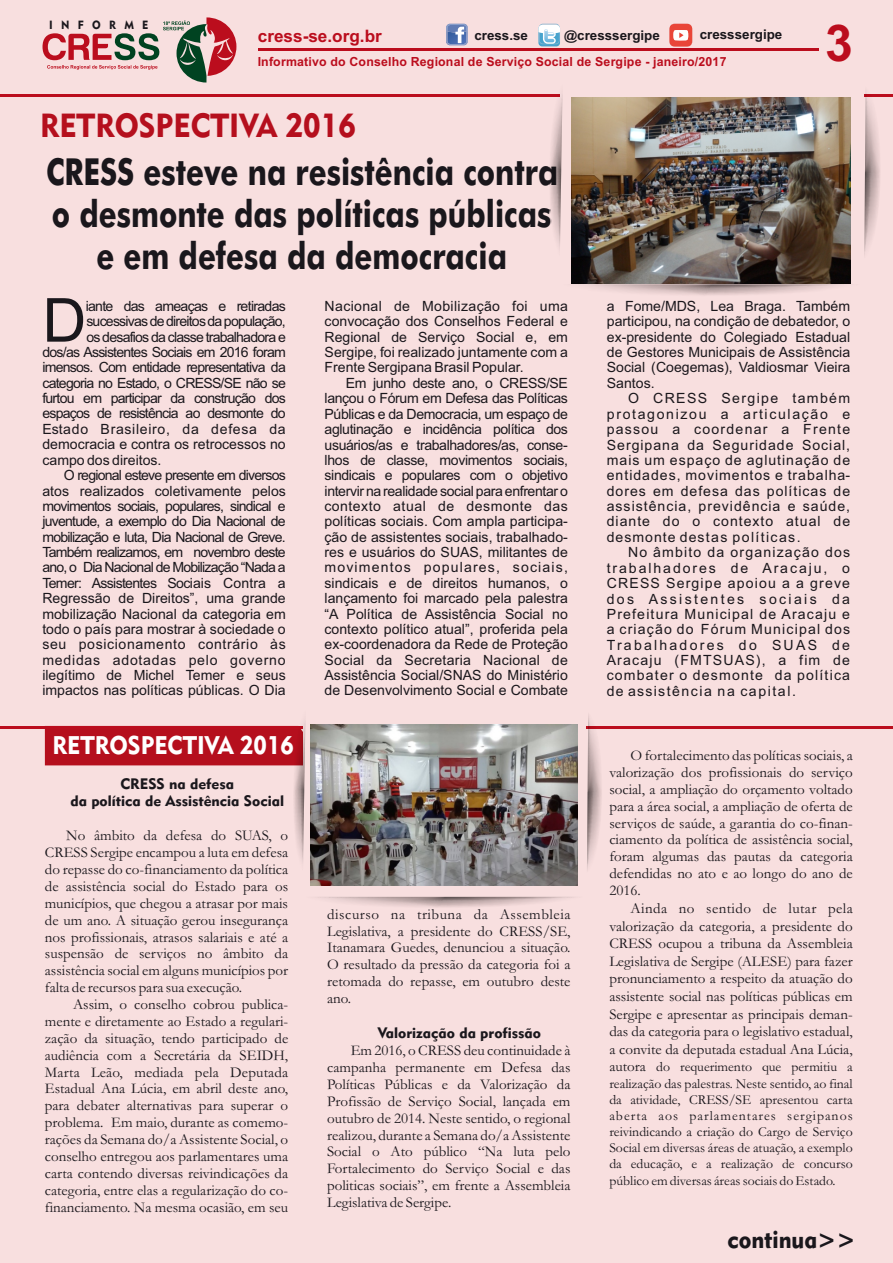
<style>
.page{position:relative;width:893px;height:1263px;background:#f8dfdf}
.page>*{position:absolute;margin:0;border:0;box-sizing:border-box;transform-origin:0 0}
.t1{font:60.75px "Arial";color:#1a171c}
.t2{font:700 50.85px "Arial";color:#bb0d1d}
.t3{font:700 37.2px/41.8px "Futura BT";color:#1a171c;text-align:center;scale:.79 1}
.t4{font:33px "Geometric 415 BT Black A";color:#b50f1d;scale:.92 1}
.t5{font:25.2px "Geometric 415 BT Black A";color:#fff;scale:.92 1}
.t6{font:25.2px "Geometric 415 BT Black A";color:#1a171c;scale:.92 1}
.t7{font:700 17.1px "Arial";color:#bb0d1d}
.t8{font:15px/16.8px "Garamond";color:#1a171c;text-align:justify}
.t9{font:15px/18px "Geometric 415 BT Black A";color:#1a171c;text-align:center}
.t10{font:14.1px/15.3px "Arial";color:#1a171c;text-align:justify}
.t11{font:14.1px "Arial";letter-spacing:-.055em;color:#1a171c}
.t12{font:14.1px "Arial";letter-spacing:-.045em;color:#1a171c}
.t13{font:14.1px "Arial";letter-spacing:.045em;color:#1a171c}
.t14{font:14.1px "Arial";letter-spacing:.05em;color:#1a171c}
.t15{font:14.1px "Arial";letter-spacing:.055em;color:#1a171c}
.t16{font:14.1px "Arial";letter-spacing:-.05em;color:#1a171c}
.t17{font:13.8px/16.2px "Garamond";color:#1a171c;text-align:justify}
.t18{font:700 13.35px "Arial";color:#1a171c}
.t19{font:700 12.6px "Arial";letter-spacing:.015em;color:#bb0d1d}
.t20{font:11.85px "Geometric 415 BT Black A";letter-spacing:.765em;color:#1a171c;scale:.92 1}
.s1{font-size:15px}
</style>
<div class="page">
<svg style="left:43px;top:17px;width:193px;height:66px"></svg>
<svg style="left:446px;top:24px;width:22px;height:21px"></svg>
<svg style="left:538px;top:25px;width:22px;height:21px"></svg>
<svg style="left:538px;top:24px;width:22px;height:20px"></svg>
<svg style="left:669px;top:24px;width:23px;height:23px"></svg>
<hr style="left:259px;top:49px;width:560px;height:2px;background:#bb0d1d">
<div style="left:45px;top:728px;width:248px;height:37px;background:#b50f1d"></div>
<hr style="left:0;top:94px;width:893px;height:2px;background:#bb0d1d">
<hr style="left:0;top:726px;width:893px;height:2px;background:#bb0d1d">
<div style="left:303px;top:712px;width:283px;height:185px;background:#f8dfdf"></div>
<img style="left:293px;top:722px;width:13px;height:140px">
<img style="left:587px;top:715px;width:15px;height:155px">
<img style="left:318px;top:897px;width:256px;height:10px">
<img style="left:310px;top:725px;width:267px;height:160px">
<div style="left:560px;top:87px;width:303px;height:197px;background:#f8dfdf"></div>
<img style="left:549px;top:95px;width:14px;height:153px">
<img style="left:864px;top:92px;width:17px;height:163px">
<img style="left:572px;top:98px;width:279px;height:185px">
<p class="t20" style="left:49px;top:20px;width:109px">INFORME</p>
<p class="t18" style="left:474px;top:30px;width:55px">cress.se</p>
<p class="t18" style="left:564px;top:30px;width:97px">@cresssergipe</p>
<p class="t18" style="left:700px;top:29px;width:84px">cresssergipe</p>
<h2 class="t2" style="left:825px;top:24px;width:29px">3</h2>
<p class="t7" style="left:258px;top:30px;width:126px">cress-se.org.br</p>
<p class="t19" style="left:258px;top:57px;width:470px">Informativo do Conselho Regional de Serviço Social de Sergipe - janeiro/2017</p>
<h3 class="t4" style="left:40px;top:112px;width:345px">RETROSPECTIVA 2016</h3>
<h3 class="t3" style="left:46px;top:154px;width:649px">CRESS esteve na resistência contra o desmonte das políticas públicas e em defesa da democracia</h3>
<h1 class="t1" style="left:43px;top:297px;width:45px">D</h1>
<p class="t16" style="left:86px;top:301px;width:202px">iante das ameaças e retiradas</p>
<p class="t11" style="left:86px;top:316px;width:201px">sucessivas de direitos da população,</p>
<p class="t11" style="left:86px;top:331px;width:201px">os desafios da classe trabalhadora e</p>
<p class="t11" style="left:42px;top:347px;width:245px">dos/as Assistentes Sociais em 2016 foram</p>
<p class="t11" style="left:42px;top:362px;width:245px">imensos. Com entidade representativa da</p>
<p class="t11" style="left:42px;top:377px;width:245px">categoria no Estado, o CRESS/SE não se</p>
<p class="t11" style="left:42px;top:393px;width:245px">furtou em participar da construção dos</p>
<p class="t11" style="left:42px;top:408px;width:245px">espaços de resistência ao desmonte do</p>
<p class="t14" style="left:42px;top:424px;width:245px">Estado Brasileiro, da defesa da</p>
<p class="t10" style="left:42px;top:438px;width:245px">democracia e contra os retrocessos no</p>
<p class="t10" style="left:42px;top:453px;width:121px">campo dos direitos.</p>
<p class="t11" style="left:64px;top:470px;width:224px">O regional esteve presente em diversos</p>
<p class="t10" style="left:42px;top:484px;width:245px">atos realizados coletivamente pelos</p>
<p class="t11" style="left:42px;top:501px;width:245px">movimentos sociais, populares, sindical e</p>
<p class="t11" style="left:42px;top:516px;width:245px">juventude, a exemplo do Dia Nacional de</p>
<p class="t11" style="left:42px;top:531px;width:245px">mobilização e luta, Dia Nacional de Greve.</p>
<p class="t11" style="left:42px;top:547px;width:245px">Também realizamos, em novembro deste</p>
<p class="t11" style="left:42px;top:562px;width:245px">ano, o Dia Nacional de Mobilização “Nada a</p>
<p class="t12" style="left:42px;top:577px;width:245px">Temer: Assistentes Sociais Contra a</p>
<p class="t10" style="left:42px;top:592px;width:245px">Regressão de Direitos”, uma grande</p>
<p class="t10" style="left:42px;top:607px;width:245px">mobilização Nacional da categoria em</p>
<p class="t10" style="left:42px;top:623px;width:245px">todo o país para mostrar à sociedade o</p>
<p class="t13" style="left:42px;top:639px;width:245px">seu posicionamento contrário às</p>
<p class="t15" style="left:42px;top:654px;width:245px">medidas adotadas pelo governo</p>
<p class="t10" style="left:42px;top:669px;width:245px">ilegítimo de Michel Temer e seus</p>
<p class="t10" style="left:42px;top:684px;width:245px">impactos nas políticas públicas. O Dia</p>
<h3 class="t5" style="left:52px;top:735px;width:264px">RETROSPECTIVA 2016</h3>
<p class="t9" style="left:70px;top:776px;width:215px">CRESS na defesa<br>da política de Assistência Social</p>
<p class="t8" style="left:45px;top:829px;width:245px;text-indent:21px">No âmbito da defesa do SUAS, o CRESS Sergipe encampou a luta em defesa do repasse do co-financiamento da política de assistência social do Estado para os municípios, que chegou a atrasar por mais de um ano. A situação gerou insegurança nos profissionais, atrasos salariais e até a suspensão de serviços no âmbito da assistência social em alguns municípios por falta de recursos para sua execução.</p>
<p class="t8" style="left:45px;top:998px;width:245px;text-indent:28px">Assim, o conselho cobrou publica&shy;mente e diretamente ao Estado a regulari&shy;zação da situação, tendo participado de audiência com a Secretária da SEIDH, Marta Leão, mediada pela Deputada Estadual Ana Lúcia, em abril deste ano, para debater alternativas para superar o problema. Em maio, durante as comemo&shy;rações da Semana do/a Assistente Social, o conselho entregou aos parlamentares uma carta contendo diversas reivindicações da categoria, entre elas a regularização do co&shy;financiamento. Na mesma ocasião, em seu</p>
<p class="t10" style="left:325px;top:300px;width:245px">Nacional de Mobilização foi uma convocação dos Conselhos Federal e Regional de Serviço Social e, em Sergipe, foi realizado juntamente com a Frente Sergipana Brasil Popular.</p>
<p class="t10" style="left:325px;top:377px;width:245px;text-indent:21px">Em junho deste ano, o CRESS/SE lançou o Fórum em Defesa das Políticas Públicas e da Democracia, um espaço de aglutinação e incidência política dos usuários/as e trabalhadores/as, conse&shy;lhos de classe, movimentos sociais, sindicais e populares com o objetivo intervir na realidade social para enfrentar o contexto atual de desmonte das políticas sociais. Com ampla participa&shy;ção de assistentes sociais, trabalhado&shy;res e usuários do SUAS, militantes de movimentos populares, sociais, sindicais e de direitos humanos, o lançamento foi marcado pela palestra “A Política de Assistência Social no contexto político atual”, proferida pela ex-coordenadora da Rede de Proteção Social da Secretaria Nacional de Assistência Social/SNAS do Ministério de Desenvolvimento Social e Combate</p>
<p class="t8" style="left:327px;top:907px;width:245px">discurso na tribuna da Assembleia Legislativa, a presidente do CRESS/SE, Itanamara Guedes, denunciou a situação.<br>O resultado da pressão da categoria foi a retomada do repasse, em outubro deste ano.</p>
<p class="t9" style="left:378px;top:1025px;width:165px">Valorização da profissão</p>
<p class="t8" style="left:327px;top:1044px;width:245px;text-indent:24px">Em 2016, o CRESS deu continuidade à campanha permanente em Defesa das Políticas Públicas e da Valorização da Profissão de Serviço Social, lançada em outubro de 2014. Neste sentido, o regional realizou, durante a Semana do/a Assistente Social o Ato público “Na luta pelo Fortalecimento do Serviço Social e das politicas sociais”, em frente a Assembleia Legislativa de Sergipe.</p>
<p class="t10" style="left:607px;top:300px;width:245px">a Fome/MDS, Lea Braga. Também participou, na condição de debatedor, o ex-presidente do Colegiado Estadual de Gestores Municipais de Assistência Social (Coegemas), Valdiosmar Vieira Santos.</p>
<p class="t10" style="left:607px;top:392px;width:245px;text-indent:21px">O CRESS Sergipe também protagonizou a articulação e passou a coordenar a Frente Sergipana da Seguridade Social, mais um espaço de aglutinação de entidades, movimentos e trabalha&shy;dores em defesa das políticas de assistência, previdência e saúde, diante do o contexto atual de desmonte destas políticas.</p>
<p class="t10" style="left:607px;top:546px;width:245px;text-indent:21px">No âmbito da organização dos trabalhadores de Aracaju, o CRESS Sergipe apoiou a a greve dos Assistentes sociais da Prefeitura Municipal de Aracaju e a criação do Fórum Municipal dos Trabalhadores do SUAS de Aracaju (FMTSUAS), a fim de combater o desmonte da política de assistência na capital.</p>
<p class="t8" style="left:609px;top:749px;width:245px;text-indent:21px">O fortalecimento das políticas sociais, a valorização dos profissionais do serviço social, a ampliação do orçamento voltado para a área social, a ampliação de oferta de serviços de saúde, a garantia do co-finan&shy;ciamento da política de assistência social, foram algumas das pautas da categoria defendidas no ato e ao longo do ano de 2016.</p>
<p class="t8" style="left:609px;top:901px;width:245px;line-height:17.5px;text-indent:21px">Ainda no sentido de lutar pela valorização da categoria, a presidente do CRESS ocupou a tribuna da Assembleia Legislativa de Sergipe (ALESE) para fazer pronunciamento a respeito da atuação do assistente social nas políticas públicas em Sergipe e apresentar as principais deman&shy;das da categoria para o legislativo estadual, a convite da deputada estadual Ana Lúcia,</p>
<p class="t17" style="left:609px;top:1060px;width:245px"><span class="s1">autora</span> do requerimento que permitiu a realização das palestras. Neste sentido, ao final da atividade, CRESS/SE apresentou carta aberta aos parlamentares sergipanos reivindicando a criação do Cargo de Serviço Social em diversas áreas de atuação, a exemplo da educação, e a realização de concurso público em diversas áreas sociais do Estado.</p>
<h3 class="t6" style="left:727px;top:1228px;width:141px">continua&gt;&gt;</h3>
</div>
